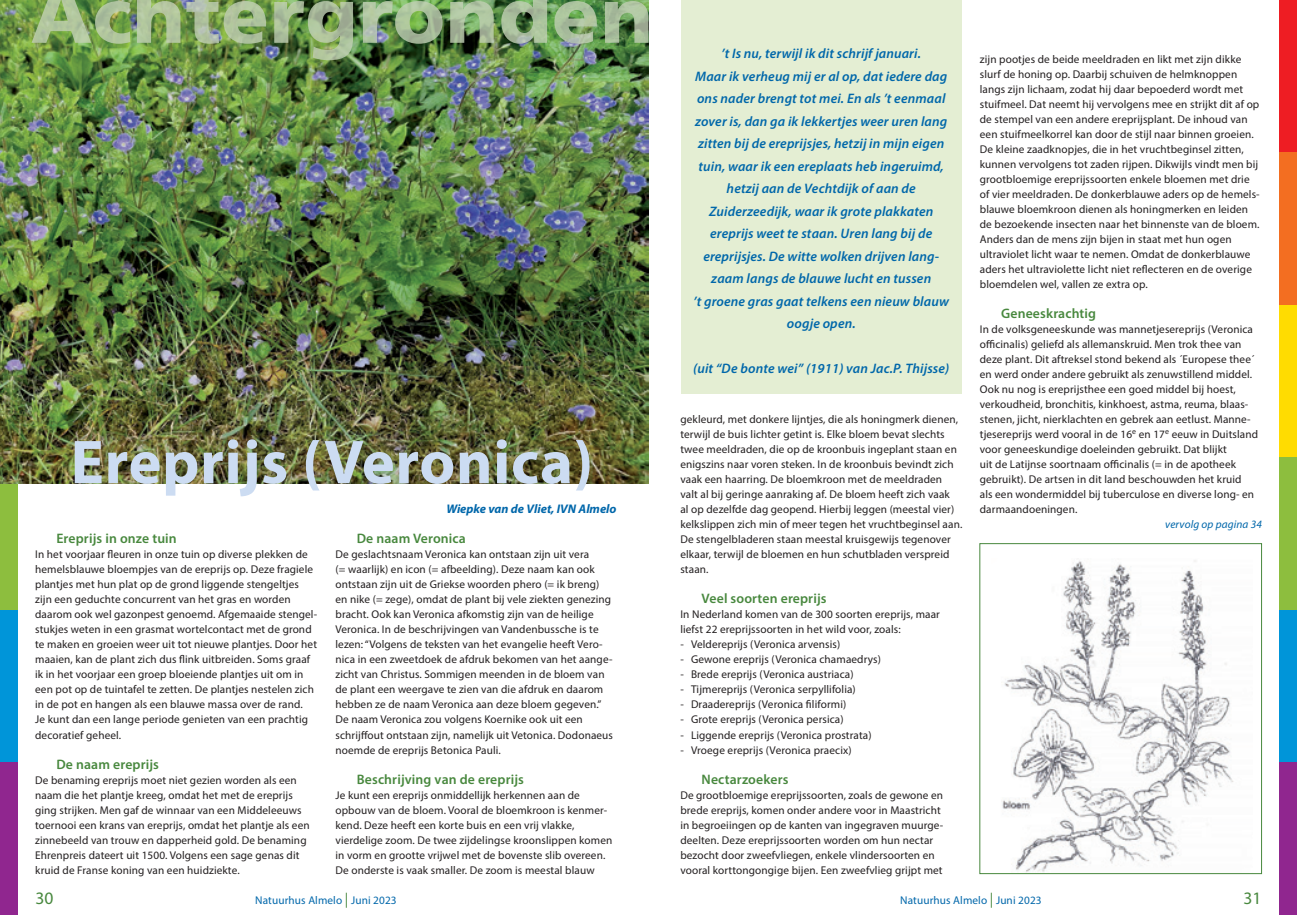
<style>
.page{position:relative;width:1297px;height:915px;background:#fff}
.page>*{position:absolute;margin:0;border:0;box-sizing:border-box;transform-origin:0 0}
.titel_groot_groen_My{font:700 62.5px "Myriad Pro";letter-spacing:.01em;color:#ccdcf2}
.t1{font:17.5px "Myriad Pro";color:#48883e}
.gedichttekst{font:italic 600 13.75px/22.5px "Myriad Pro";letter-spacing:.01em;color:#0067aa;text-align:center}
.tussenkop_10_12_Myri{font:600 13.75px "Myriad Pro";letter-spacing:.01em;color:#48883e}
.auteur_Myriad_Pro{font:italic 700 12.5px "Myriad Pro";color:#0067aa}
.plat_9_12_Myriad_Pro{font:11.25px/15px "Myriad Pro";letter-spacing:.01em;color:#231f20}
.t2{font:11.25px "Myriad Pro";letter-spacing:.01em;color:#0067aa}
.plat_blauw_cursief{font:italic 11.25px "Myriad Pro";letter-spacing:.01em;color:#0067aa}
.s1{font-size:15px;color:#48883e}
</style>
<div class="page">
<div style="left:1279px;top:0;width:18px;height:152px;background:#ee1d23"></div>
<div style="left:1279px;top:152px;width:18px;height:153px;background:#f36e21"></div>
<div style="left:1279px;top:305px;width:18px;height:152px;background:#ffdc01"></div>
<div style="left:1279px;top:457px;width:18px;height:152px;background:#8dbe3e"></div>
<div style="left:1279px;top:609px;width:18px;height:153px;background:#0095d9"></div>
<div style="left:1279px;top:762px;width:18px;height:152px;background:#90268f"></div>
<div style="left:0;top:457px;width:18px;height:152px;background:#8dbe3e"></div>
<div style="left:0;top:609px;width:18px;height:153px;background:#0095d9"></div>
<div style="left:0;top:762px;width:18px;height:152px;background:#90268f"></div>
<img style="left:0;top:0;width:648px;height:483px">
<img style="left:32px;top:0;width:616px;height:60px">
<div style="left:681px;top:0;width:280px;height:393px;background:#e4eed3"></div>
<img style="left:1002px;top:560px;width:232px;height:311px">
<div style="left:979px;top:543px;width:283px;height:330px;border:1px solid #48883e"></div>
<p class="titel_groot_groen_My" style="left:71px;top:421px;width:524px">Ereprijs (Veronica)</p>
<p class="auteur_Myriad_Pro" style="left:446px;top:500px;width:172px">Wiepke van de Vliet, IVN Almelo</p>
<p class="tussenkop_10_12_Myri" style="left:56px;top:529px;width:122px">Ereprijs in onze tuin</p>
<p class="plat_9_12_Myriad_Pro" style="left:35px;top:546px;width:283px">In het voorjaar fleuren in onze tuin op diverse plekken de hemelsblauwe bloempjes van de ereprijs op. Deze fragiele plantjes met hun plat op de grond liggende stengeltjes zijn een geduchte concurrent van het gras en worden daarom ook wel gazonpest genoemd. Afgemaaide stengel&shy;stukjes weten in een grasmat wortelcontact met de grond te maken en groeien weer uit tot nieuwe plantjes. Door het maaien, kan de plant zich dus flink uitbreiden. Soms graaf ik in het voorjaar een groep bloeiende plantjes uit om in een pot op de tuintafel te zetten. De plantjes nestelen zich in de pot en hangen als een blauwe massa over de rand.<br>Je kunt dan een lange periode genieten van een prachtig decoratief geheel.</p>
<p class="tussenkop_10_12_Myri" style="left:56px;top:754px;width:104px">De naam ereprijs</p>
<p class="plat_9_12_Myriad_Pro" style="left:35px;top:771px;width:276px">De benaming ereprijs moet niet gezien worden als een naam die het plantje kreeg, omdat het met de ereprijs ging strijken. Men gaf de winnaar van een Middeleeuws toernooi een krans van ereprijs, omdat het plantje als een zinnebeeld van trouw en dapperheid gold. De benaming Ehrenpreis dateert uit 1500. Volgens een sage genas dit kruid de Franse koning van een huidziekte.</p>
<p class="tussenkop_10_12_Myri" style="left:357px;top:529px;width:111px">De naam Veronica</p>
<p class="plat_9_12_Myriad_Pro" style="left:335px;top:546px;width:279px">De geslachtsnaam Veronica kan ontstaan zijn uit vera<br>(= waarlijk) en icon (= afbeelding). Deze naam kan ook ontstaan zijn uit de Griekse woorden phero (= ik breng) en nike (= zege), omdat de plant bij vele ziekten genezing bracht. Ook kan Veronica afkomstig zijn van de heilige Veronica. In de beschrijvingen van Vandenbussche is te lezen: “Volgens de teksten van het evangelie heeft Vero&shy;nica in een zweetdoek de afdruk bekomen van het aange&shy;zicht van Christus. Sommigen meenden in de bloem van de plant een weergave te zien van die afdruk en daarom hebben ze de naam Veronica aan deze bloem gegeven.” De naam Veronica zou volgens Koernike ook uit een schrijffout ontstaan zijn, namelijk uit Vetonica. Dodonaeus noemde de ereprijs Betonica Pauli.</p>
<p class="tussenkop_10_12_Myri" style="left:357px;top:769px;width:169px">Beschrijving van de ereprijs</p>
<p class="plat_9_12_Myriad_Pro" style="left:335px;top:786px;width:278px">Je kunt een ereprijs onmiddellijk herkennen aan de opbouw van de bloem. Vooral de bloemkroon is kenmer&shy;kend. Deze heeft een korte buis en een vrij vlakke, vierdelige zoom. De twee zijdelingse kroonslippen komen in vorm en grootte vrijwel met de bovenste slib overeen.<br>De onderste is vaak smaller. De zoom is meestal blauw</p>
<p class="gedichttekst" style="left:693px;top:42px;width:257px">’t Is nu, terwijl ik dit schrijf januari.<br>Maar ik verheug mij er al op, dat iedere dag ons nader brengt tot mei. En als ’t eenmaal zover is, dan ga ik lekkertjes weer uren lang zitten bij de ereprijsjes, hetzij in mijn eigen tuin, waar ik een ereplaats heb ingeruimd, hetzij aan de Vechtdijk of aan de Zuiderzeedijk, waar ik grote plakkaten ereprijs weet te staan. Uren lang bij de ereprijsjes. De witte wolken drijven lang&shy;zaam langs de blauwe lucht en tussen<br>’t groene gras gaat telkens een nieuw blauw oogje open.</p>
<p class="gedichttekst" style="left:693px;top:357px;width:258px">(uit “De bonte wei” (1911) van Jac.P. Thijsse)</p>
<p class="plat_9_12_Myriad_Pro" style="left:680px;top:411px;width:283px">gekleurd, met donkere lijntjes, die als honingmerk dienen, terwijl de buis lichter getint is. Elke bloem bevat slechts twee meeldraden, die op de kroonbuis ingeplant staan en enigszins naar voren steken. In de kroonbuis bevindt zich vaak een haarring. De bloemkroon met de meeldraden valt al bij geringe aanraking af. De bloem heeft zich vaak<br>al op dezelfde dag geopend. Hierbij leggen (meestal vier) kelkslippen zich min of meer tegen het vruchtbeginsel aan.<br>De stengelbladeren staan meestal kruisgewijs tegenover elkaar, terwijl de bloemen en hun schutbladen verspreid staan.</p>
<p class="tussenkop_10_12_Myri" style="left:702px;top:589px;width:126px">Veel soorten ereprijs</p>
<p class="plat_9_12_Myriad_Pro" style="left:680px;top:606px;width:261px">In Nederland komen van de 300 soorten ereprijs, maar liefst 22 ereprijssoorten in het wild voor, zoals:</p>
<p class="plat_9_12_Myriad_Pro" style="left:680px;top:636px;width:161px">- Veldereprijs (Veronica arvensis)</p>
<p class="plat_9_12_Myriad_Pro" style="left:680px;top:651px;width:202px">- Gewone ereprijs (Veronica chamaedrys)</p>
<p class="plat_9_12_Myriad_Pro" style="left:680px;top:666px;width:175px">- Brede ereprijs (Veronica austriaca)</p>
<p class="plat_9_12_Myriad_Pro" style="left:680px;top:681px;width:177px">- Tijmereprijs (Veronica serpyllifolia)</p>
<p class="plat_9_12_Myriad_Pro" style="left:680px;top:696px;width:167px">- Draadereprijs (Veronica filiformi)</p>
<p class="plat_9_12_Myriad_Pro" style="left:680px;top:711px;width:165px">- Grote ereprijs (Veronica persica)</p>
<p class="plat_9_12_Myriad_Pro" style="left:680px;top:726px;width:193px">- Liggende ereprijs (Veronica prostrata)</p>
<p class="plat_9_12_Myriad_Pro" style="left:680px;top:741px;width:173px">- Vroege ereprijs (Veronica praecix)</p>
<p class="tussenkop_10_12_Myri" style="left:702px;top:769px;width:88px">Nectarzoekers</p>
<p class="plat_9_12_Myriad_Pro" style="left:680px;top:786px;width:264px">De grootbloemige ereprijssoorten, zoals de gewone en brede ereprijs, komen onder andere voor in Maastricht in begroeiingen op de kanten van ingegraven muurge&shy;deelten. Deze ereprijssoorten worden om hun nectar bezocht door zweefvliegen, enkele vlindersoorten en vooral korttongongige bijen. Een zweefvlieg grijpt met</p>
<p class="plat_9_12_Myriad_Pro" style="left:980px;top:51px;width:281px">zijn pootjes de beide meeldraden en likt met zijn dikke slurf de honing op. Daarbij schuiven de helmknoppen langs zijn lichaam, zodat hij daar bepoederd wordt met stuifmeel. Dat neemt hij vervolgens mee en strijkt dit af op de stempel van een andere ereprijsplant. De inhoud van een stuifmeelkorrel kan door de stijl naar binnen groeien.<br>De kleine zaadknopjes, die in het vruchtbeginsel zitten, kunnen vervolgens tot zaden rijpen. Dikwijls vindt men bij grootbloemige ereprijssoorten enkele bloemen met drie of vier meeldraden. De donkerblauwe aders op de hemels&shy;blauwe bloemkroon dienen als honingmerken en leiden de bezoekende insecten naar het binnenste van de bloem.<br>Anders dan de mens zijn bijen in staat met hun ogen ultraviolet licht waar te nemen. Omdat de donkerblauwe aders het ultraviolette licht niet reflecteren en de overige bloemdelen wel, vallen ze extra op.</p>
<p class="tussenkop_10_12_Myri" style="left:1001px;top:304px;width:97px">Geneeskrachtig</p>
<p class="plat_9_12_Myriad_Pro" style="left:980px;top:321px;width:280px">In de volksgeneeskunde was mannetjesereprijs (Veronica officinalis) geliefd als allemanskruid. Men trok thee van deze plant. Dit aftreksel stond bekend als ´Europese thee´ en werd onder andere gebruikt als zenuwstillend middel.<br>Ook nu nog is ereprijsthee een goed middel bij hoest, verkoudheid, bronchitis, kinkhoest, astma, reuma, blaas&shy;stenen, jicht, nierklachten en gebrek aan eetlust. Manne&shy;tjesereprijs werd vooral in de 16<sup>e</sup> en 17<sup>e</sup> eeuw in Duitsland voor geneeskundige doeleinden gebruikt. Dat blijkt<br>uit de Latijnse soortnaam officinalis (= in de apotheek gebruikt). De artsen in dit land beschouwden het kruid<br>als een wondermiddel bij tuberculose en diverse long- en darmaandoeningen.</p>
<p class="plat_blauw_cursief" style="left:1165px;top:517px;width:98px">vervolg op pagina 34</p>
<h2 class="t1" style="left:35px;top:886px;width:19px">30</h2>
<p class="t2" style="left:255px;top:892px;width:143px">Natuurhus Almelo <span class="s1">|</span> Juni 2023</p>
<p class="t2" style="left:900px;top:892px;width:143px">Natuurhus Almelo <span class="s1">|</span> Juni 2023</p>
<h2 class="t1" style="left:1243px;top:886px;width:19px">31</h2>
</div>
